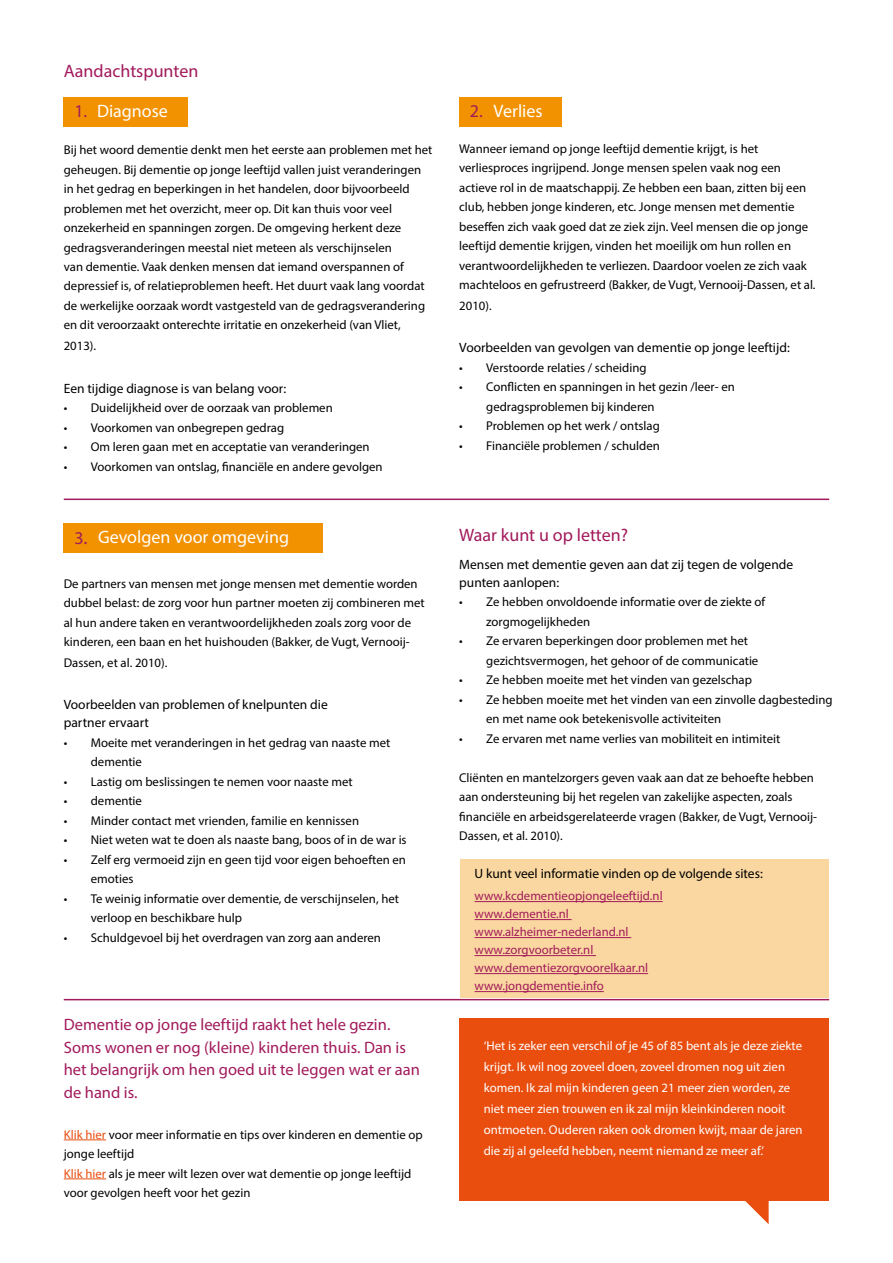
<style>
.page{position:relative;width:893px;height:1263px;background:#fff}
.page>*{position:absolute;margin:0;border:0;box-sizing:border-box;transform-origin:0 0}
.t1{font:18px "Myriad Pro";color:#a21a5b}
.t2{font:18px "Myriad Pro";color:#fff}
.t3{font:16.5px/22.5px "Myriad Pro";color:#a21a5b}
.t4{font:13.5px/18px "Myriad Pro";color:#000}
.t5{font:12.75px/19.5px "Myriad Pro";color:#000}
.t6{font:12.75px/21px "Myriad Pro";color:#fff}
.t7{font:12.75px/18px "Myriad Pro";color:#a31b5b}
.s1{font-size:19.5px}
.s2{color:#e94e0f}
</style>
<div class="page">
<div style="left:460px;top:860px;width:368px;height:138px;background:#fad7a0"></div>
<div style="left:64px;top:97px;width:124px;height:29px;background:#f39200"></div>
<div style="left:459px;top:97px;width:102px;height:29px;background:#f39200"></div>
<div style="left:64px;top:523px;width:259px;height:29px;background:#f39200"></div>
<hr style="left:64px;top:499px;width:765px;height:1px;background:#a21a5b">
<hr style="left:64px;top:1139px;width:42px;height:1px;background:#e94e0f">
<hr style="left:64px;top:1178px;width:42px;height:1px;background:#e94e0f">
<hr style="left:475px;top:901px;width:188px;height:1px;background:#a31b5b">
<hr style="left:475px;top:919px;width:97px;height:1px;background:#a31b5b">
<hr style="left:475px;top:937px;width:156px;height:1px;background:#a31b5b">
<hr style="left:475px;top:955px;width:121px;height:1px;background:#a31b5b">
<hr style="left:475px;top:973px;width:173px;height:1px;background:#a31b5b">
<hr style="left:475px;top:991px;width:129px;height:1px;background:#a31b5b">
<hr style="left:64px;top:999px;width:765px;height:1px;background:#a21a5b">
<div style="left:459px;top:1018px;width:370px;height:182px;background:#e94e0f"></div>
<svg style="left:735px;top:1200px;width:34px;height:24px"></svg>
<h1 class="t1" style="left:64px;top:60px;width:136px">Aandachtspunten</h1>
<h1 class="t2" style="left:97px;top:100px;width:72px">Diagnose</h1>
<h1 class="t2" style="left:494px;top:100px;width:51px">Verlies</h1>
<h1 class="t1" style="left:74px;top:100px;width:14px">1.</h1>
<h1 class="t1" style="left:470px;top:100px;width:14px">2.</h1>
<p class="t5" style="left:64px;top:140px;width:370px">Bij het woord dementie denkt men het eerste aan problemen met het geheugen. Bij dementie op jonge leeftijd vallen juist veranderingen in het gedrag en beperkingen in het handelen, door bijvoorbeeld problemen met het overzicht, meer op. Dit kan thuis voor veel onzekerheid en spanningen zorgen. De omgeving herkent deze gedragsveranderingen meestal niet meteen als verschijnselen<br>van dementie. Vaak denken mensen dat iemand overspannen of depressief is, of relatieproblemen heeft. Het duurt vaak lang voordat de werkelijke oorzaak wordt vastgesteld van de gedragsverandering en dit veroorzaakt onterechte irritatie en onzekerheid (van Vliet,</p>
<p class="t5" style="left:64px;top:336px;width:34px">2013).</p>
<p class="t4" style="left:64px;top:379px;width:224px">Een tijdige diagnose is van belang voor:</p>
<p class="t5" style="left:64px;top:398px;width:270px">• Duidelijkheid over de oorzaak van problemen</p>
<p class="t5" style="left:64px;top:417px;width:222px">• Voorkomen van onbegrepen gedrag</p>
<p class="t5" style="left:64px;top:437px;width:307px">• Om leren gaan met en acceptatie van veranderingen</p>
<p class="t5" style="left:64px;top:456px;width:320px">• Voorkomen van ontslag, financiële en andere gevolgen</p>
<h1 class="t1" style="left:74px;top:527px;width:15px">3<span class="s1">.</span></h1>
<h1 class="t2" style="left:98px;top:526px;width:193px">Gevolgen voor omgeving</h1>
<p class="t5" style="left:64px;top:574px;width:362px">De partners van mensen met jonge mensen met dementie worden dubbel belast: de zorg voor hun partner moeten zij combineren met al hun andere taken en verantwoordelijkheden zoals zorg voor de kinderen, een baan en het huishouden (Bakker, de Vugt, Vernooij-</p>
<p class="t5" style="left:64px;top:653px;width:105px">Dassen, et al. 2010).</p>
<p class="t4" style="left:64px;top:696px;width:266px">Voorbeelden van problemen of knelpunten die partner ervaart</p>
<p class="t5" style="left:91px;top:733px;width:301px;text-indent:-27px">• Moeite met veranderingen in het gedrag van naaste met dementie</p>
<p class="t5" style="left:64px;top:772px;width:290px">• Lastig om beslissingen te nemen voor naaste met</p>
<p class="t5" style="left:64px;top:791px;width:80px">• dementie</p>
<p class="t5" style="left:64px;top:811px;width:297px">• Minder contact met vrienden, familie en kennissen</p>
<p class="t5" style="left:64px;top:830px;width:344px">• Niet weten wat te doen als naaste bang, boos of in de war is</p>
<p class="t5" style="left:91px;top:850px;width:317px;text-indent:-27px">• Zelf erg vermoeid zijn en geen tijd voor eigen behoeften en emoties</p>
<p class="t5" style="left:91px;top:889px;width:310px;text-indent:-27px">• Te weinig informatie over dementie, de verschijnselen, het verloop en beschikbare hulp</p>
<p class="t5" style="left:64px;top:928px;width:319px">• Schuldgevoel bij het overdragen van zorg aan anderen</p>
<p class="t3" style="left:64px;top:1013px;width:358px">Dementie op jonge leeftijd raakt het hele gezin.<br>Soms wonen er nog (kleine) kinderen thuis. Dan is het belangrijk om hen goed uit te leggen wat er aan de hand is.</p>
<p class="t5" style="left:64px;top:1124px;width:360px"><span class="s2">Klik hier</span> voor meer informatie en tips over kinderen en dementie op jonge leeftijd<br><span class="s2">Klik hier</span> als je meer wilt lezen over wat dementie op jonge leeftijd voor gevolgen heeft voor het gezin</p>
<p class="t5" style="left:459px;top:139px;width:358px">Wanneer iemand op jonge leeftijd dementie krijgt, is het verliesproces ingrijpend. Jonge mensen spelen vaak nog een actieve rol in de maatschappij. Ze hebben een baan, zitten bij een club, hebben jonge kinderen, etc. Jonge mensen met dementie beseffen zich vaak goed dat ze ziek zijn. Veel mensen die op jonge leeftijd dementie krijgen, vinden het moeilijk om hun rollen en verantwoordelijkheden te verliezen. Daardoor voelen ze zich vaak machteloos en gefrustreerd (Bakker, de Vugt, Vernooij-Dassen, et al.</p>
<p class="t5" style="left:459px;top:296px;width:34px">2010).</p>
<p class="t4" style="left:459px;top:339px;width:332px">Voorbeelden van gevolgen van dementie op jonge leeftijd:</p>
<p class="t5" style="left:459px;top:358px;width:189px">• Verstoorde relaties / scheiding</p>
<p class="t5" style="left:486px;top:377px;width:250px;text-indent:-27px">• Conflicten en spanningen in het gezin /leer- en gedragsproblemen bij kinderen</p>
<p class="t5" style="left:459px;top:416px;width:202px">• Problemen op het werk / ontslag</p>
<p class="t5" style="left:459px;top:436px;width:202px">• Financiële problemen / schulden</p>
<h1 class="t1" style="left:459px;top:523px;width:170px">Waar kunt u op letten?</h1>
<p class="t4" style="left:459px;top:555px;width:335px">Mensen met dementie geven aan dat zij tegen de volgende punten aanlopen:</p>
<p class="t5" style="left:486px;top:592px;width:281px;text-indent:-27px">• Ze hebben onvoldoende informatie over de ziekte of zorgmogelijkheden</p>
<p class="t5" style="left:486px;top:631px;width:274px;text-indent:-27px">• Ze ervaren beperkingen door problemen met het gezichtsvermogen, het gehoor of de communicatie</p>
<p class="t5" style="left:459px;top:670px;width:294px">• Ze hebben moeite met het vinden van gezelschap</p>
<p class="t5" style="left:486px;top:689px;width:348px;text-indent:-27px">• Ze hebben moeite met het vinden van een zinvolle dagbesteding en met name ook betekenisvolle activiteiten</p>
<p class="t5" style="left:459px;top:728px;width:322px">• Ze ervaren met name verlies van mobiliteit en intimiteit</p>
<p class="t5" style="left:459px;top:767px;width:359px">Cliënten en mantelzorgers geven vaak aan dat ze behoefte hebben aan ondersteuning bij het regelen van zakelijke aspecten, zoals financiële en arbeidsgerelateerde vragen (Bakker, de Vugt, Vernooij-Dassen, et al. 2010).</p>
<p class="t4" style="left:475px;top:864px;width:290px">U kunt veel informatie vinden op de volgende sites:</p>
<p class="t7" style="left:475px;top:887px;width:190px">www.kcdementieopjongeleeftijd.nl www.dementie.nl www.alzheimer-nederland.nl www.zorgvoorbeter.nl www.dementiezorgvoorelkaar.nl www.jongdementie.info</p>
<p class="t6" style="left:484px;top:1035px;width:320px">‘Het is zeker een verschil of je 45 of 85 bent als je deze ziekte krijgt. Ik wil nog zoveel doen, zoveel dromen nog uit zien komen. Ik zal mijn kinderen geen 21 meer zien worden, ze niet meer zien trouwen en ik zal mijn kleinkinderen nooit ontmoeten. Ouderen raken ook dromen kwijt, maar de jaren die zij al geleefd hebben, neemt niemand ze meer af.’</p>
</div>
